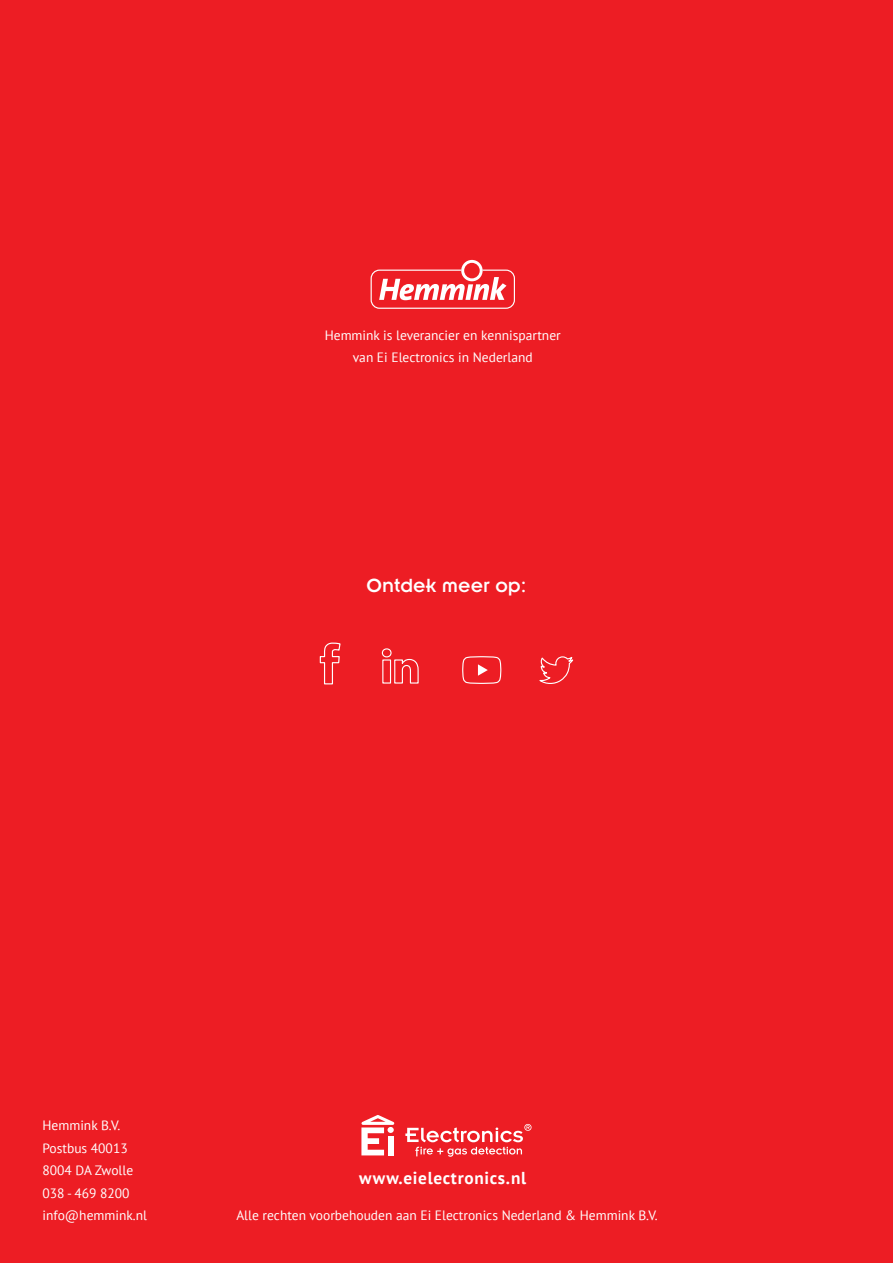
<style>
.page{position:relative;width:893px;height:1263px;background:#ed1d24}
.page>*{position:absolute;margin:0;border:0;box-sizing:border-box;transform-origin:0 0}
.t1{font:21px "Insignia LT Std";color:#fff}
.t2{font:700 17.25px "PT Sans";letter-spacing:.04em;color:#fff}
.t3{font:13.5px/22.5px "PT Sans";color:#fff}
</style>
<div class="page">
<svg style="left:405px;top:1124px;width:126px;height:33px"></svg>
<svg style="left:361px;top:1115px;width:33px;height:40px"></svg>
<div style="left:371px;top:270px;width:144px;height:39px;border:1px solid #fff;border-radius:8px"></div>
<svg style="left:379px;top:260px;width:127px;height:40px"></svg>
<svg style="left:462px;top:656px;width:40px;height:28px"></svg>
<svg style="left:539px;top:656px;width:35px;height:28px"></svg>
<svg style="left:381px;top:648px;width:38px;height:36px"></svg>
<svg style="left:319px;top:642px;width:22px;height:43px"></svg>
<p class="t3" style="left:325px;top:323px;width:238px;text-align:center">Hemmink is leverancier en kennispartner van Ei Electronics in Nederland</p>
<h1 class="t1" style="left:367px;top:574px;width:161px">Ontdek meer op:</h1>
<p class="t3" style="left:43px;top:1114px;width:106px">Hemmink B.V.<br>Postbus 40013<br>8004 DA Zwolle<br>038 - 469 8200 info@hemmink.nl</p>
<p class="t2" style="left:359px;top:1166px;width:169px">www.eielectronics.nl</p>
<p class="t3" style="left:236px;top:1204px;width:423px">Alle rechten voorbehouden aan Ei Electronics Nederland &amp; Hemmink B.V.</p>
</div>
